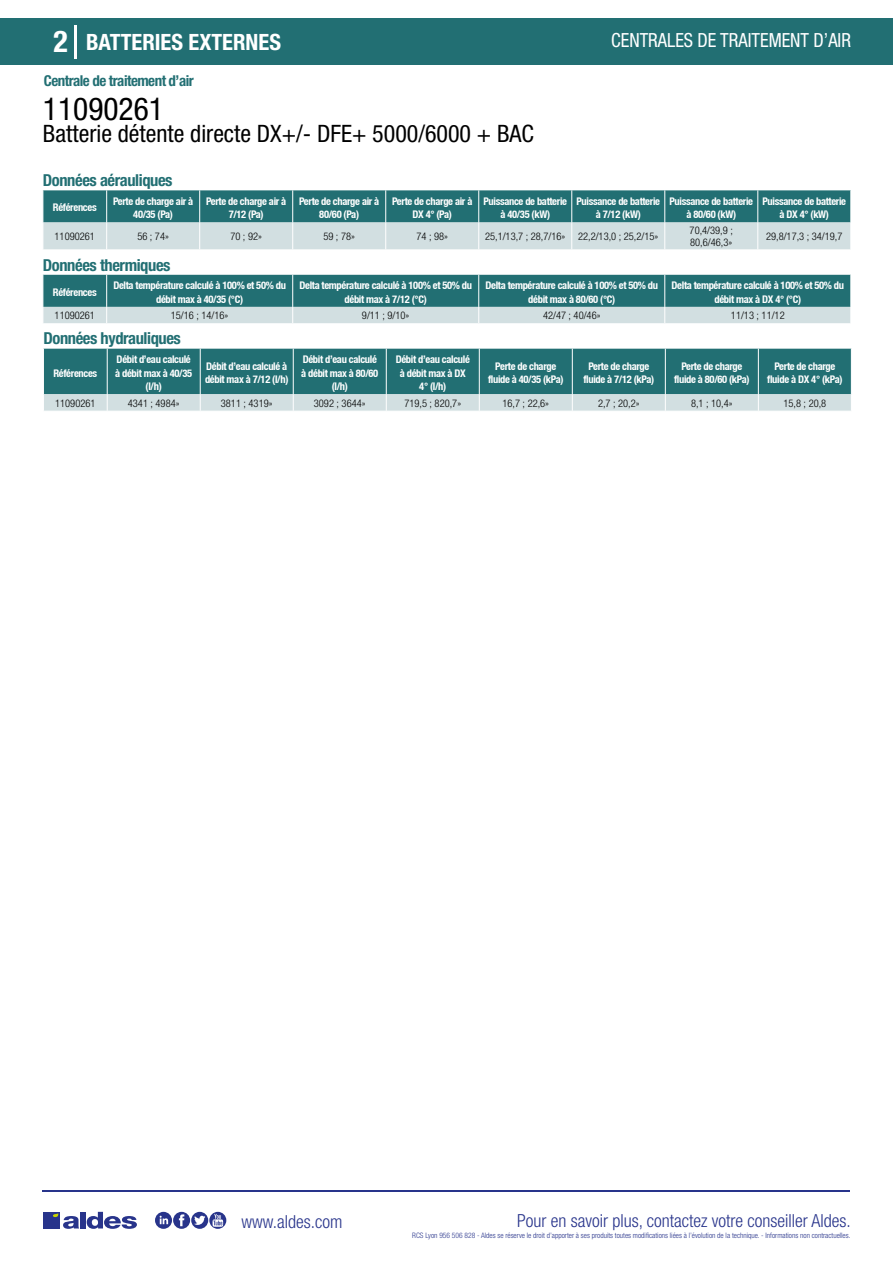
<style>
.page{position:relative;width:893px;height:1263px;background:#fff}
.page>*{position:absolute;margin:0;border:0;box-sizing:border-box;transform-origin:0 0}
.t1{font:condensed 31.5px "Helvetica Neue LT Std";color:#000}
.t2{font:700 condensed 30px "Helvetica Neue LT Std";color:#fff}
.t3{font:condensed 24px "Helvetica Neue LT Std";color:#000}
.t4{font:700 condensed 22.5px "Helvetica Neue LT Std";color:#fff}
.t5{font:condensed 19.5px "Helvetica Neue LT Std";color:#fff;scale:.95 1}
.t6{font:300 condensed 18px "Helvetica Neue";color:#28348b}
.t7{font:700 condensed 16.5px "Helvetica Neue LT Std";letter-spacing:-.025em;color:#226f73}
.t8{font:700 condensed 15px "Helvetica Neue LT Std";letter-spacing:-.035em;color:#226f73}
.t9{font:700 condensed 10.5px/13.5px "Helvetica Neue";letter-spacing:-.03em;color:#fff;text-align:center}
.t10{font:300 condensed 10.5px/12.6px "Helvetica Neue";color:#000}
.t11{font:300 condensed 7.5px "Helvetica Neue";color:#28348b}
</style>
<div class="page">
<div style="left:0;top:18px;width:893px;height:46px;background:#226f73"></div>
<hr style="left:74px;top:25px;width:2px;height:33px;background:#fff">
<hr style="left:43px;top:1190px;width:807px;height:1px;background:#28348b">
<svg style="left:155px;top:1212px;width:71px;height:17px"></svg>
<div style="left:43px;top:1212px;width:17px;height:16px;background:#28348b"></div>
<div style="left:80px;top:1212px;width:6px;height:16px;background:#28348b"></div>
<svg style="left:87px;top:1212px;width:50px;height:17px"></svg>
<svg style="left:53px;top:1213px;width:26px;height:16px"></svg>
<svg style="left:43px;top:190px;width:808px;height:60px;background:#77a5a8"></svg>
<svg style="left:43px;top:275px;width:808px;height:49px;background:#61979a"></svg>
<svg style="left:44px;top:349px;width:807px;height:62px;background:#569093"></svg>
<h2 class="t2" style="left:54px;top:24px;width:16px">2</h2>
<h3 class="t4" style="left:86px;top:28px;width:196px">BATTERIES EXTERNES</h3>
<h3 class="t5" style="left:611px;top:29px;width:254px">CENTRALES DE TRAITEMENT D’AIR</h3>
<h3 class="t8" style="left:44px;top:71px;width:151px">Centrale de traitement d’air</h3>
<h1 class="t1" style="left:43px;top:91px;width:122px">11090261</h1>
<h3 class="t3" style="left:43px;top:120px;width:492px">Batterie détente directe DX+/- DFE+ 5000/6000 + BAC</h3>
<h3 class="t7" style="left:43px;top:170px;width:131px">Données aérauliques</h3>
<p class="t9" style="left:53px;top:201px;width:45px">Références</p>
<p class="t9" style="left:113px;top:194px;width:82px">Perte de charge air à<br>40/35 (Pa)</p>
<p class="t9" style="left:206px;top:194px;width:82px">Perte de charge air à<br>7/12 (Pa)</p>
<p class="t9" style="left:299px;top:194px;width:82px">Perte de charge air à<br>80/60 (Pa)</p>
<p class="t9" style="left:392px;top:194px;width:82px">Perte de charge air à<br>DX 4° (Pa)</p>
<p class="t9" style="left:483px;top:194px;width:85px">Puissance de batterie à 40/35 (kW)</p>
<p class="t9" style="left:576px;top:194px;width:85px">Puissance de batterie à 7/12 (kW)</p>
<p class="t9" style="left:669px;top:194px;width:85px">Puissance de batterie à 80/60 (kW)</p>
<p class="t9" style="left:762px;top:194px;width:85px">Puissance de batterie à DX 4° (kW)</p>
<p class="t10" style="left:55px;top:230px;width:42px">11090261</p>
<p class="t10" style="left:137px;top:230px;width:33px">56 ; 74»</p>
<p class="t10" style="left:230px;top:230px;width:33px">70 ; 92»</p>
<p class="t10" style="left:323px;top:230px;width:33px">59 ; 78»</p>
<p class="t10" style="left:416px;top:230px;width:33px">74 ; 98»</p>
<p class="t10" style="left:485px;top:230px;width:175px">25,1/13,7 ; 28,7/16» 22,2/13,0 ; 25,2/15»</p>
<p class="t10" style="left:690px;top:224px;width:45px">70,4/39,9 ;<br>80,6/46,3»</p>
<p class="t10" style="left:766px;top:230px;width:78px">29,8/17,3 ; 34/19,7</p>
<h3 class="t7" style="left:43px;top:255px;width:129px">Données thermiques</h3>
<p class="t9" style="left:53px;top:285px;width:45px">Références</p>
<p class="t9" style="left:113px;top:278px;width:174px">Delta température calculé à 100% et 50% du débit max à 40/35 (°C)</p>
<p class="t9" style="left:299px;top:278px;width:174px">Delta température calculé à 100% et 50% du débit max à 7/12 (°C)</p>
<p class="t9" style="left:485px;top:278px;width:174px">Delta température calculé à 100% et 50% du débit max à 80/60 (°C)</p>
<p class="t9" style="left:671px;top:278px;width:174px">Delta température calculé à 100% et 50% du débit max à DX 4° (°C)</p>
<p class="t10" style="left:55px;top:309px;width:42px">11090261</p>
<p class="t10" style="left:171px;top:309px;width:59px">15/16 ; 14/16»</p>
<p class="t10" style="left:362px;top:309px;width:49px">9/11 ; 9/10»</p>
<p class="t10" style="left:543px;top:309px;width:59px">42/47 ; 40/46»</p>
<p class="t10" style="left:731px;top:309px;width:55px">11/13 ; 11/12</p>
<h3 class="t7" style="left:43px;top:329px;width:139px">Données hydrauliques</h3>
<p class="t9" style="left:53px;top:366px;width:45px">Références</p>
<p class="t9" style="left:115px;top:352px;width:79px">Débit d’eau calculé à débit max à 40/35 (l/h)</p>
<p class="t9" style="left:205px;top:359px;width:85px;text-align:left">Débit d’eau calculé à débit max à 7/12 (l/h)</p>
<p class="t9" style="left:301px;top:352px;width:79px">Débit d’eau calculé à débit max à 80/60 (l/h)</p>
<p class="t9" style="left:396px;top:352px;width:76px">Débit d’eau calculé à débit max à DX<br>4° (l/h)</p>
<p class="t9" style="left:488px;top:359px;width:77px">Perte de charge fluide à 40/35 (kPa)</p>
<p class="t9" style="left:583px;top:359px;width:72px">Perte de charge fluide à 7/12 (kPa)</p>
<p class="t9" style="left:674px;top:359px;width:77px">Perte de charge fluide à 80/60 (kPa)</p>
<p class="t9" style="left:767px;top:359px;width:77px">Perte de charge fluide à DX 4° (kPa)</p>
<p class="t10" style="left:55px;top:397px;width:42px">11090261</p>
<p class="t10" style="left:128px;top:397px;width:53px">4341 ; 4984»</p>
<p class="t10" style="left:221px;top:397px;width:53px">3811 ; 4319»</p>
<p class="t10" style="left:314px;top:397px;width:53px">3092 ; 3644»</p>
<p class="t10" style="left:404px;top:397px;width:58px">719,5 ; 820,7»</p>
<p class="t10" style="left:502px;top:397px;width:48px">16,7 ; 22,6»</p>
<p class="t10" style="left:598px;top:397px;width:43px">2,7 ; 20,2»</p>
<p class="t10" style="left:691px;top:397px;width:43px">8,1 ; 10,4»</p>
<p class="t10" style="left:783px;top:397px;width:44px">15,8 ; 20,8</p>
<h3 class="t6" style="left:241px;top:1211px;width:102px">www.aldes.com</h3>
<h3 class="t6" style="left:517px;top:1211px;width:335px">Pour en savoir plus, contactez votre conseiller Aldes.</h3>
<p class="t11" style="left:412px;top:1230px;width:440px">RCS Lyon 956 506 828 - Aldes se réserve le droit d’apporter à ses produits toutes modifications liées à l’évolution de la technique. - Informations non contractuelles.</p>
</div>
